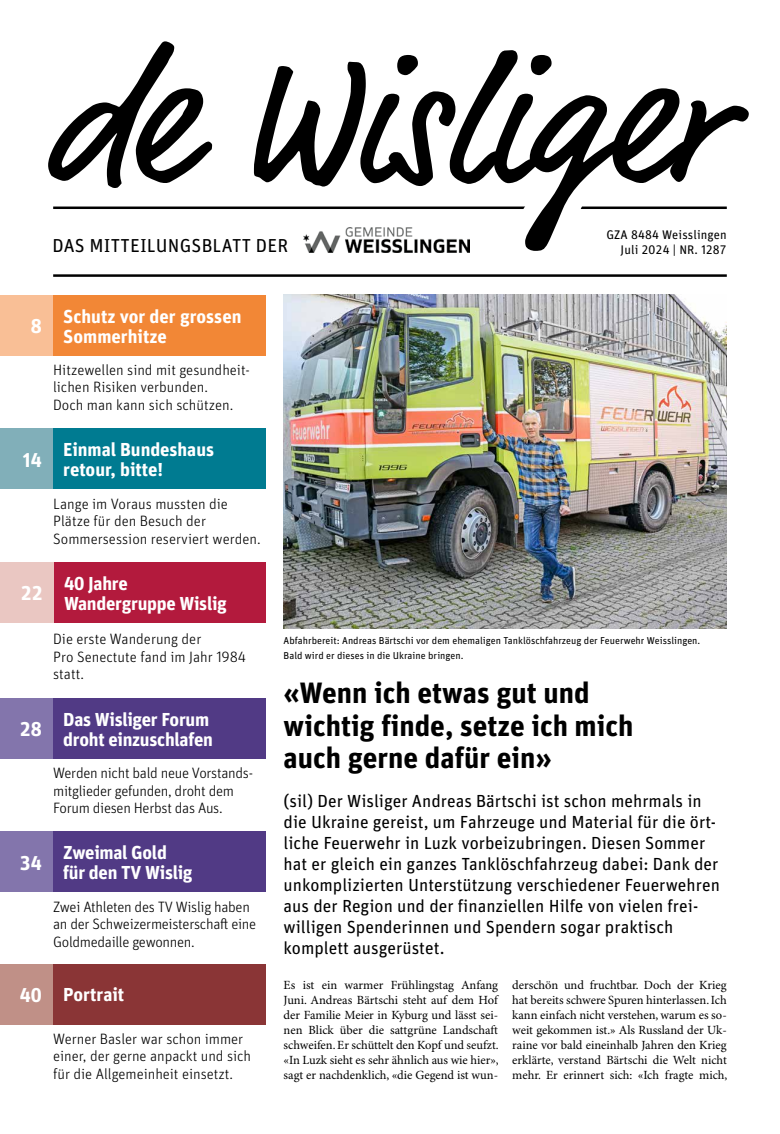
<style>
.page{position:relative;width:780px;height:1134px;background:#fff}
.page>*{position:absolute;margin:0;border:0;box-sizing:border-box;transform-origin:0 0}
.t1{font:178.5px "Market Pro";color:#000}
.t2{font:700 29.38px/32.5px "Unit Pro";color:#000}
.t3{font:700 20px "Unit Pro";color:#fff}
.t4{font:700 18.75px/20px "Unit Pro";letter-spacing:-.015em;color:#fff}
.t5{font:18.75px "Unit Pro";letter-spacing:.01em;color:#000}
.t6{font:17.5px/21px "Unit Pro";color:#000}
.t7{font:300 15px/17.5px "Unit Pro";color:#000}
.t8{font:300 15px/17.5px "Unit Pro";letter-spacing:-.02em;color:#000}
.t9{font:12.5px/15px "Minion Pro";color:#000;text-align:justify}
.t10{font:12.5px/15px "Unit Pro";letter-spacing:.01em;color:#000;text-align:right}
.t11{font:10px/15px "Unit Pro";color:#000}
.s1{font-size:20px}
</style>
<div class="page">
<img style="left:303px;top:227px;width:166px;height:25px">
<hr style="left:53px;top:207px;width:673px;height:2px;background:#000">
<hr style="left:53px;top:274px;width:673px;height:3px;background:#000">
<svg style="left:519px;top:206px;width:69px;height:3px"></svg>
<div style="left:53px;top:295px;width:213px;height:60px;background:#f28736"></div>
<div style="left:0;top:295px;width:53px;height:60px;background:#f9bf96"></div>
<div style="left:53px;top:562px;width:213px;height:61px;background:#b31a3d"></div>
<div style="left:0;top:562px;width:53px;height:61px;background:#eac7c2"></div>
<div style="left:53px;top:698px;width:213px;height:60px;background:#513a85"></div>
<div style="left:0;top:698px;width:53px;height:60px;background:#8375ac"></div>
<div style="left:53px;top:964px;width:213px;height:60px;background:#8a3536"></div>
<div style="left:0;top:964px;width:53px;height:60px;background:#c09087"></div>
<div style="left:53px;top:429px;width:213px;height:60px;background:#007b91"></div>
<div style="left:0;top:429px;width:53px;height:60px;background:#81afb9"></div>
<img style="left:283px;top:295px;width:443px;height:334px">
<div style="left:53px;top:831px;width:213px;height:61px;background:#513a85"></div>
<div style="left:0;top:831px;width:53px;height:61px;background:#8375ac"></div>
<h1 class="t1" style="left:45px;top:3px;width:678px">de Wisliger</h1>
<p class="t10" style="left:606px;top:226px;width:122px">GZA 8484 Weisslingen<br>Juli 2024 | NR. 1287</p>
<h3 class="t5" style="left:52px;top:232px;width:237px">DAS MITTEILUNGSBLATT DER</h3>
<h3 class="t3" style="left:31px;top:311px;width:12px">8</h3>
<h3 class="t4" style="left:63px;top:305px;width:180px">Schutz vor der grossen<br>Sommerhitze</h3>
<p class="t7" style="left:53px;top:360px;width:198px">Hitzewellen sind mit gesundheit&shy;lichen Risiken verbunden.<br>Doch man kann sich schützen.</p>
<h3 class="t3" style="left:23px;top:445px;width:21px">14</h3>
<h3 class="t4" style="left:63px;top:439px;width:152px">Einmal Bundeshaus retour, bitte!</h3>
<p class="t7" style="left:53px;top:494px;width:209px">Lange im Voraus mussten die<br>Plätze für den Besuch der<br>Sommersession reserviert werden.</p>
<h3 class="t3" style="left:21px;top:579px;width:24px">22</h3>
<h3 class="t4" style="left:64px;top:572px;width:164px">40 Jahre<br>Wandergruppe Wislig</h3>
<p class="t7" style="left:53px;top:630px;width:194px">Die erste Wanderung der<br>Pro Senectute fand im Jahr 1984 statt.</p>
<h3 class="t3" style="left:20px;top:715px;width:24px">28</h3>
<h3 class="t4" style="left:63px;top:708px;width:151px">Das Wisliger Forum droht einzuschlafen</h3>
<p class="t8" style="left:53px;top:764px;width:201px">Werden nicht bald neue Vorstands&shy;mitglieder gefunden, droht dem<br>Forum diesen Herbst das Aus.</p>
<h3 class="t3" style="left:20px;top:848px;width:24px">34</h3>
<h3 class="t4" style="left:63px;top:841px;width:131px">Zweimal Gold für den TV Wislig</h3>
<p class="t8" style="left:53px;top:897px;width:204px">Zwei Athleten des TV Wislig haben an der Schweizermeisterschaft eine<br>Goldmedaille gewonnen.</p>
<h3 class="t4" style="left:20px;top:984px;width:106px"><span class="s1">40</span> Portrait</h3>
<p class="t7" style="left:53px;top:1029px;width:199px">Werner Basler war schon immer einer, der gerne anpackt und sich für die Allgemeinheit einsetzt.</p>
<p class="t11" style="left:283px;top:632px;width:418px">Abfahrbereit: Andreas Bärtschi vor dem ehemaligen Tanklöschfahrzeug der Feuerwehr Weisslingen.<br>Bald wird er dieses in die Ukraine bringen.</p>
<h2 class="t2" style="left:283px;top:675px;width:351px">«Wenn ich etwas gut und wichtig finde, setze ich mich auch gerne dafür ein»</h2>
<p class="t6" style="left:283px;top:790px;width:438px">(sil) Der Wisliger Andreas Bärtschi ist schon mehrmals in die Ukraine gereist, um Fahrzeuge und Material für die ört&shy;liche Feuerwehr in Luzk vorbeizubringen. Diesen Sommer hat er gleich ein ganzes Tanklöschfahrzeug dabei: Dank der unkomplizierten Unterstützung verschiedener Feuerwehren aus der Region und der finanziellen Hilfe von vielen frei&shy;willigen Spenderinnen und Spendern sogar praktisch komplett ausgerüstet.</p>
<p class="t9" style="left:283px;top:978px;width:217px">Es ist ein warmer Frühlingstag Anfang Juni. Andreas Bärtschi steht auf dem Hof der Familie Meier in Kyburg und lässt sei&shy;nen Blick über die sattgrüne Landschaft schweifen. Er schüttelt den Kopf und seufzt. «In Luzk sieht es sehr ähnlich aus wie hier», sagt er nachdenklich, «die Gegend ist wun-</p>
<p class="t9" style="left:512px;top:978px;width:217px">derschön und fruchtbar. Doch der Krieg hat bereits schwere Spuren hinterlassen. Ich kann einfach nicht verstehen, warum es so&shy;weit gekommen ist.» Als Russland der Uk&shy;raine vor bald eineinhalb Jahren den Krieg erklärte, verstand Bärtschi die Welt nicht mehr. Er erinnert sich: «Ich fragte mich,</p>
</div>
